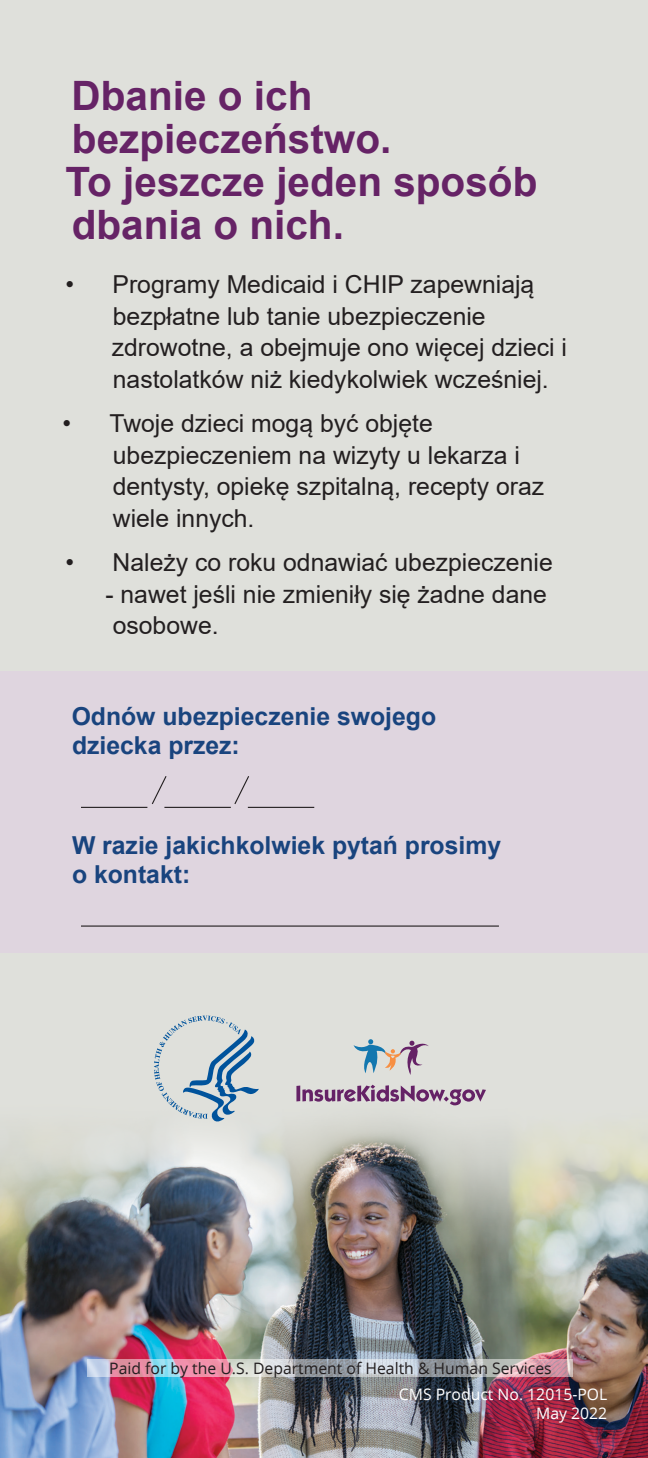
<style>
.page{position:relative;width:648px;height:1458px;background:#dfe0db}
.page>*{position:absolute;margin:0;border:0;box-sizing:border-box;transform-origin:0 0}
.t1{font:700 40.5px/42.8px "Arial";color:#662366}
.t2{font:24.75px/31.5px "Arial";color:#231f20}
.t3{font:700 24.75px/29.7px "Arial";color:#19447e}
.t4{font:15.75px "Open Sans";color:#231f20}
.Bullets{font:15.75px "Open Sans";color:#fff}
</style>
<div class="page">
<img style="left:0;top:1105px;width:648px;height:353px">
<div style="left:0;top:671px;width:648px;height:282px;background:#dfd5df"></div>
<svg style="left:354px;top:1039px;width:75px;height:36px"></svg>
<svg style="left:296px;top:1086px;width:4px;height:15px"></svg>
<svg style="left:302px;top:1085px;width:184px;height:20px"></svg>
<hr style="left:81px;top:926px;width:418px;height:1px;background:#231f20">
<hr style="left:81px;top:807px;width:66px;height:1px;background:#231f20">
<hr style="left:164px;top:807px;width:67px;height:1px;background:#231f20">
<hr style="left:248px;top:807px;width:66px;height:1px;background:#231f20">
<svg style="left:234px;top:776px;width:15px;height:28px"></svg>
<svg style="left:151px;top:776px;width:16px;height:28px"></svg>
<svg style="left:154px;top:1016px;width:105px;height:106px"></svg>
<svg style="left:87px;top:1359px;width:486px;height:18px"></svg>
<h1 class="t1" style="left:66px;top:75px;width:473px">Dbanie o ich bezpieczeństwo.<br>To jeszcze jeden sposób dbania o nich.</h1>
<p class="t2" style="left:66px;top:269px;width:10px">•</p>
<p class="t2" style="left:112px;top:269px;width:457px">Programy Medicaid i CHIP zapewniają bezpłatne lub tanie ubezpieczenie zdrowotne, a obejmuje ono więcej dzieci i nastolatków niż kiedykolwiek wcześniej.</p>
<p class="t2" style="left:63px;top:408px;width:10px">•</p>
<p class="t2" style="left:110px;top:408px;width:436px">Twoje dzieci mogą być objęte ubezpieczeniem na wizyty u lekarza i dentysty, opiekę szpitalną, recepty oraz wiele innych.</p>
<p class="t2" style="left:66px;top:547px;width:10px">•</p>
<p class="t2" style="left:113px;top:547px;width:442px">Należy co roku odnawiać ubezpieczenie</p>
<p class="t2" style="left:105px;top:578px;width:443px">- nawet jeśli nie zmieniły się żadne dane osobowe.</p>
<p class="t3" style="left:72px;top:701px;width:366px">Odnów ubezpieczenie swojego dziecka przez:</p>
<p class="t3" style="left:72px;top:830px;width:431px">W razie jakichkolwiek pytań prosimy o kontakt:</p>
<p class="t4" style="left:109px;top:1359px;width:444px">Paid for by the U.S. Department of Health &amp; Human Services</p>
<p class="Bullets" style="left:399px;top:1385px;width:210px">CMS Product No. 12015-POL</p>
<p class="Bullets" style="left:536px;top:1404px;width:73px">May 2022</p>
</div>
